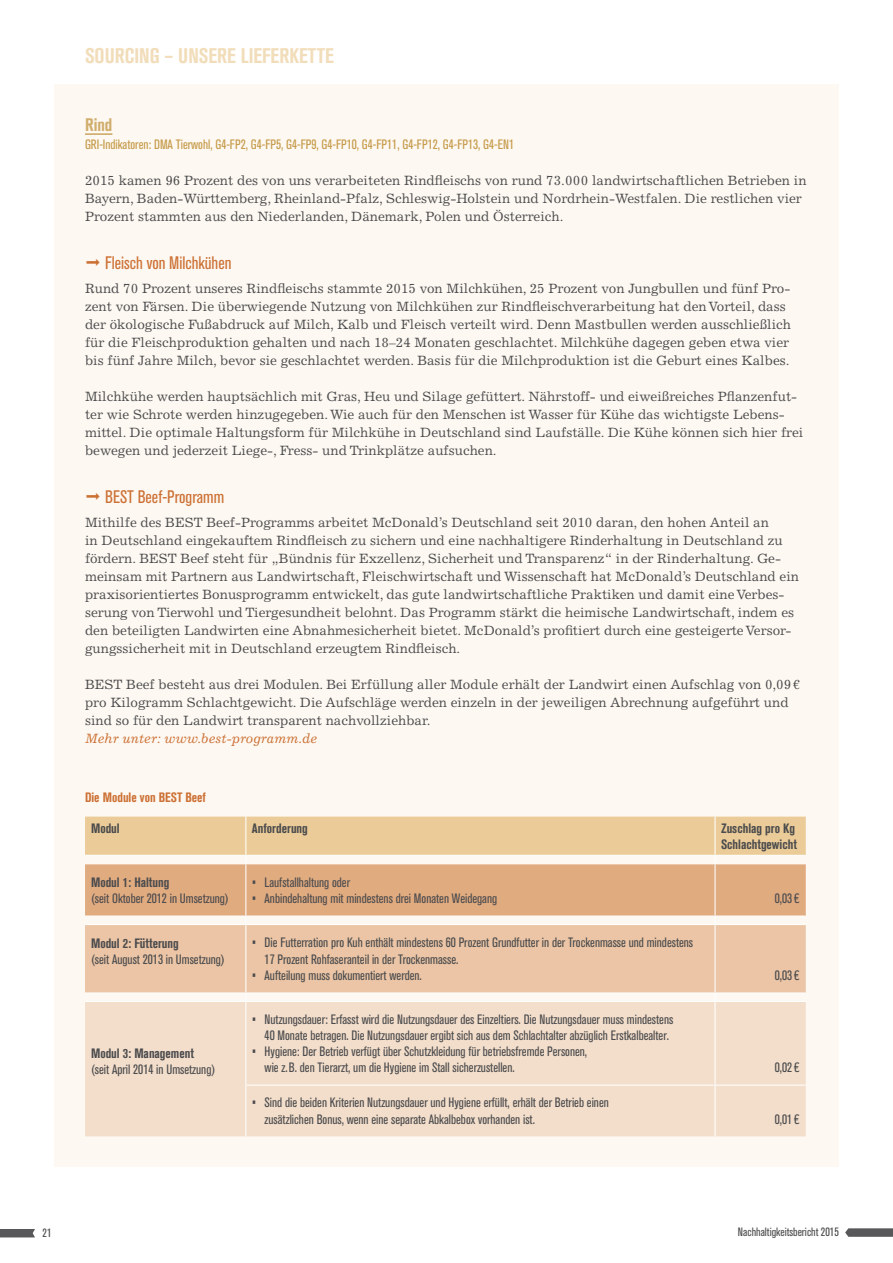
<style>
.page{position:relative;width:893px;height:1263px;background:#fff}
.page>*{position:absolute;margin:0;border:0;box-sizing:border-box;transform-origin:0 0}
.t1{font:700 condensed 21px "Akzidenz Grotesk BQ";color:#f2ddba}
.t2{font:condensed 18px "Akzidenz Grotesk BQ";color:#cc7034}
.t3{font:700 condensed 18px "Akzidenz Grotesk BQ";color:#d0ad6c}
.t4{font:13.5px/18px "Excelsior LT Std";color:#4b4b4d}
.t5{font:condensed 13.5px/16.2px "Akzidenz Grotesk BQ";color:#4b4b4d}
.t6{font:700 condensed 13.5px/16.2px "Akzidenz Grotesk BQ";color:#4b4b4d}
.t7{font:condensed 13.5px "Akzidenz Grotesk BQ";color:#c59a49}
.t8{font:italic 13.5px "Excelsior LT Std";color:#cc7034}
.t9{font:700 condensed 13.5px "Akzidenz Grotesk BQ";color:#cc7034}
.t10{font:condensed 12px "Akzidenz Grotesk BQ";color:#4b4b4d}
</style>
<div class="page">
<svg style="left:0;top:1229px;width:35px;height:8px"></svg>
<svg style="left:845px;top:1228px;width:48px;height:9px"></svg>
<div style="left:54px;top:84px;width:785px;height:1082px;background:#fdf8f1"></div>
<hr style="left:85px;top:133px;width:27px;height:2px;background:#d0ad6c">
<div style="left:85px;top:925px;width:721px;height:67px;background:#ebc5a5"></div>
<div style="left:85px;top:1002px;width:721px;height:134px;background:#f3decb"></div>
<svg style="left:85px;top:816px;width:721px;height:100px;background:#e7c095"></svg>
<hr style="left:85px;top:924px;width:161px;height:1px;background:#fff">
<hr style="left:246px;top:924px;width:469px;height:1px;background:#fff">
<hr style="left:245px;top:925px;width:1px;height:67px;background:#fff">
<hr style="left:715px;top:924px;width:91px;height:1px;background:#fff">
<hr style="left:714px;top:925px;width:2px;height:67px;background:#fff">
<hr style="left:85px;top:992px;width:161px;height:1px;background:#fff">
<hr style="left:246px;top:992px;width:469px;height:1px;background:#fff">
<hr style="left:715px;top:992px;width:91px;height:1px;background:#fff">
<hr style="left:85px;top:1001px;width:161px;height:1px;background:#fff">
<hr style="left:246px;top:1001px;width:469px;height:1px;background:#fff">
<hr style="left:245px;top:1002px;width:1px;height:82px;background:#fff">
<hr style="left:715px;top:1001px;width:91px;height:1px;background:#fff">
<hr style="left:714px;top:1002px;width:2px;height:82px;background:#fff">
<hr style="left:245px;top:1084px;width:470px;height:2px;background:#fff">
<hr style="left:245px;top:1086px;width:1px;height:50px;background:#fff">
<hr style="left:715px;top:1084px;width:91px;height:2px;background:#fff">
<hr style="left:714px;top:1086px;width:2px;height:50px;background:#fff">
<h1 class="t1" style="left:85px;top:44px;width:250px">SOURCING – UNSERE LIEFERKETTE</h1>
<h2 class="t3" style="left:85px;top:114px;width:29px">Rind</h2>
<p class="t7" style="left:85px;top:137px;width:431px">GRI-Indikatoren: DMA Tierwohl, G4-FP2, G4-FP5, G4-FP9, G4-FP10, G4-FP11, G4-FP12, G4-FP13, G4-EN1</p>
<p class="t4" style="left:85px;top:171px;width:723px">2015 kamen 96 Prozent des von uns verarbeiteten Rindfleischs von rund 73.000 landwirtschaftlichen Betrieben in<br>Bayern, Baden-Württemberg, Rheinland-Pfalz, Schleswig-Holstein und Nordrhein-Westfalen. Die restlichen vier<br>Prozent stammten aus den Niederlanden, Dänemark, Polen und Österreich.</p>
<h2 class="t2" style="left:105px;top:253px;width:128px">Fleisch von Milchkühen</h2>
<p class="t4" style="left:85px;top:279px;width:707px">Rund 70 Prozent unseres Rindfleischs stammte 2015 von Milchkühen, 25 Prozent von Jungbullen und fünf Pro&shy;zent von Färsen. Die überwiegende Nutzung von Milchkühen zur Rindfleischverarbeitung hat den Vorteil, dass der ökologische Fußabdruck auf Milch, Kalb und Fleisch verteilt wird. Denn Mastbullen werden ausschließlich für die Fleischproduktion gehalten und nach 18–24 Monaten geschlachtet. Milchkühe dagegen geben etwa vier bis fünf Jahre Milch, bevor sie geschlachtet werden. Basis für die Milchproduktion ist die Geburt eines Kalbes.</p>
<p class="t4" style="left:85px;top:387px;width:720px">Milchkühe werden hauptsächlich mit Gras, Heu und Silage gefüttert. Nährstoff- und eiweißreiches Pflanzenfut&shy;ter wie Schrote werden hinzugegeben. Wie auch für den Menschen ist Wasser für Kühe das wichtigste Lebens&shy;mittel. Die optimale Haltungsform für Milchkühe in Deutschland sind Laufställe. Die Kühe können sich hier frei bewegen und jederzeit Liege-, Fress- und Trinkplätze aufsuchen.</p>
<h2 class="t2" style="left:105px;top:487px;width:121px">BEST Beef-Programm</h2>
<p class="t4" style="left:85px;top:513px;width:715px">Mithilfe des BEST Beef-Programms arbeitet McDonald’s Deutschland seit 2010 daran, den hohen Anteil an<br>in Deutschland eingekauftem Rindfleisch zu sichern und eine nachhaltigere Rinderhaltung in Deutschland zu fördern. BEST Beef steht für „Bündnis für Exzellenz, Sicherheit und Transparenz“ in der Rinderhaltung. Ge&shy;meinsam mit Partnern aus Landwirtschaft, Fleischwirtschaft und Wissenschaft hat McDonald’s Deutschland ein praxisorientiertes Bonusprogramm entwickelt, das gute landwirtschaftliche Praktiken und damit eine Verbes&shy;serung von Tierwohl und Tiergesundheit belohnt. Das Programm stärkt die heimische Landwirtschaft, indem es den beteiligten Landwirten eine Abnahmesicherheit bietet. McDonald’s profitiert durch eine gesteigerte Versor&shy;gungssicherheit mit in Deutschland erzeugtem Rindfleisch.</p>
<p class="t4" style="left:85px;top:675px;width:717px">BEST Beef besteht aus drei Modulen. Bei Erfüllung aller Module erhält der Landwirt einen Aufschlag von 0,09€ pro Kilogramm Schlachtgewicht. Die Aufschläge werden einzeln in der jeweiligen Abrechnung aufgeführt und sind so für den Landwirt transparent nachvollziehbar.</p>
<p class="t8" style="left:85px;top:731px;width:234px">Mehr unter: www.best-programm.de</p>
<p class="t9" style="left:85px;top:790px;width:122px">Die Module von BEST Beef</p>
<p class="t6" style="left:91px;top:820px;width:30px">Modul</p>
<p class="t6" style="left:252px;top:820px;width:57px">Anforderung</p>
<p class="t6" style="left:721px;top:820px;width:77px">Zuschlag pro Kg<br>Schlachtgewicht</p>
<p class="t6" style="left:91px;top:874px;width:80px">Modul 1: Haltung</p>
<p class="t5" style="left:91px;top:891px;width:139px">(seit Oktober 2012 in Umsetzung)</p>
<p class="t5" style="left:252px;top:874px;width:100px">• Laufstallhaltung oder</p>
<p class="t5" style="left:252px;top:890px;width:247px">• Anbindehaltung mit mindestens drei Monaten Weidegang</p>
<p class="t5" style="left:775px;top:890px;width:26px">0,03 €</p>
<p class="t6" style="left:91px;top:935px;width:89px">Modul 2: Fütterung</p>
<p class="t5" style="left:91px;top:951px;width:135px">(seit August 2013 in Umsetzung)</p>
<p class="t6" style="left:91px;top:1045px;width:104px">Modul 3: Management</p>
<p class="t5" style="left:91px;top:1062px;width:126px">(seit April 2014 in Umsetzung)</p>
<p class="t5" style="left:265px;top:935px;width:430px;text-indent:-13px">• Die Futterration pro Kuh enthält mindestens 60 Prozent Grundfutter in der Trockenmasse und mindestens<br>17 Prozent Rohfaseranteil in der Trockenmasse.</p>
<p class="t5" style="left:252px;top:967px;width:171px">• Aufteilung muss dokumentiert werden.</p>
<p class="t5" style="left:775px;top:967px;width:26px">0,03 €</p>
<p class="t5" style="left:265px;top:1011px;width:410px;text-indent:-13px">• Nutzungsdauer: Erfasst wird die Nutzungsdauer des Einzeltiers. Die Nutzungsdauer muss mindestens<br>40 Monate betragen. Die Nutzungsdauer ergibt sich aus dem Schlachtalter abzüglich Erstkalbealter.</p>
<p class="t5" style="left:265px;top:1044px;width:324px;text-indent:-13px">• Hygiene: Der Betrieb verfügt über Schutzkleidung für betriebsfremde Personen, wie z. B. den Tierarzt, um die Hygiene im Stall sicherzustellen.</p>
<p class="t5" style="left:265px;top:1095px;width:346px;text-indent:-13px">• Sind die beiden Kriterien Nutzungsdauer und Hygiene erfüllt, erhält der Betrieb einen zusätzlichen Bonus, wenn eine separate Abkalbebox vorhanden ist.</p>
<p class="t5" style="left:775px;top:1060px;width:26px">0,02 €</p>
<p class="t5" style="left:775px;top:1111px;width:26px">0,01 €</p>
<p class="t10" style="left:43px;top:1226px;width:10px">21</p>
<p class="t10" style="left:738px;top:1225px;width:102px">Nachhaltigkeitsbericht 2015</p>
</div>
